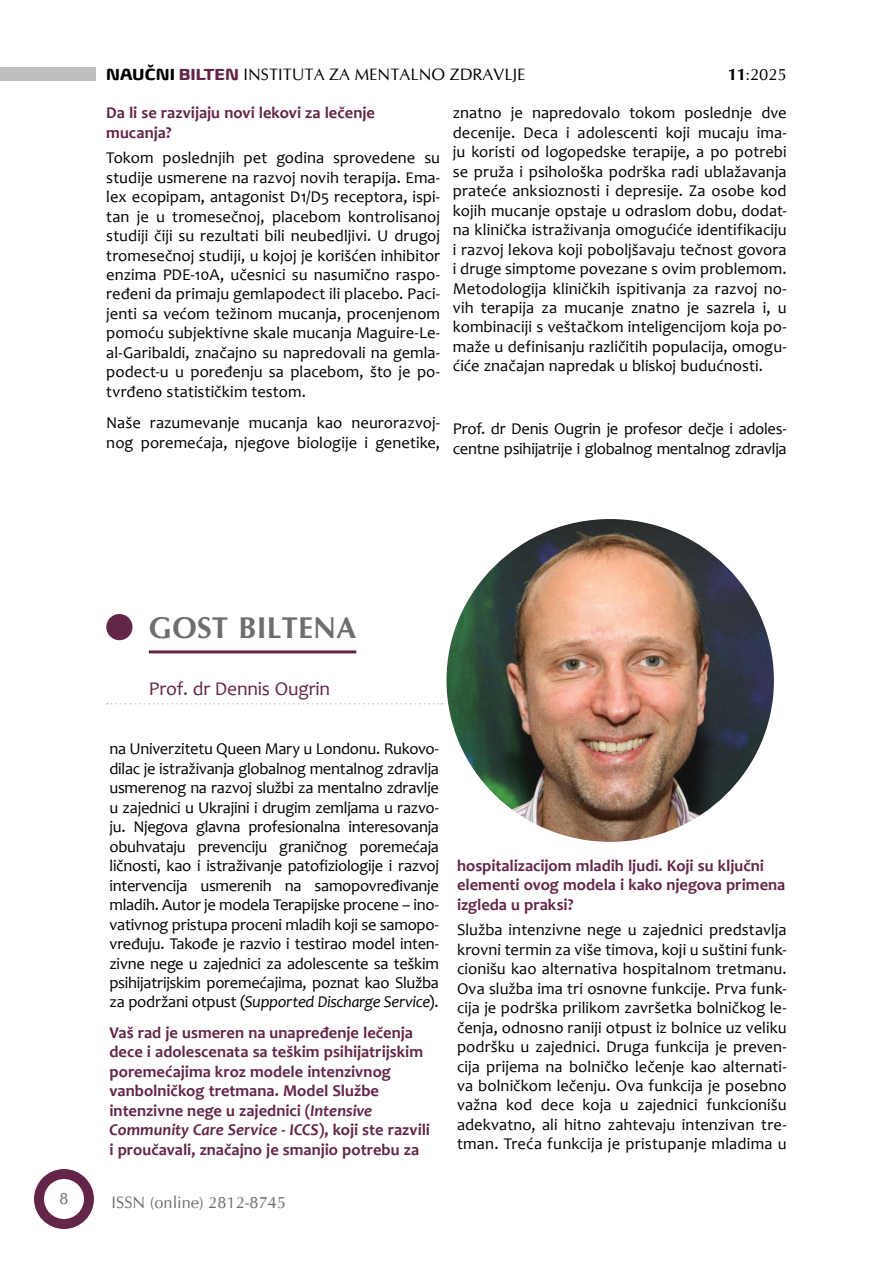
<style>
.page{position:relative;width:893px;height:1263px;background:#fff}
.page>*{position:absolute;margin:0;border:0;box-sizing:border-box;transform-origin:0 0}
.t1{font:700 30px "CG Omega";color:#6d6e71}
.t2{font:19.5px "Candara";letter-spacing:-.01em;color:#632548}
.t3{font:16.5px/19.5px "Candara";color:#000;text-align:justify}
.t4{font:700 16.5px/19.5px "Candara";color:#632548}
.t5{font:16.5px "CG Omega";color:#000}
.t6{font:16.5px "CG Omega";color:#6d6e71}
.s1{font-family:"Biome W04";font-weight:700}
.s2{font-family:"Biome W04";font-weight:700;color:#632548}
.s3{font-weight:700}
.s4{font-style:italic}
</style>
<div class="page">
<div style="left:34px;top:1169px;width:60px;height:60px;background:#632548;border-radius:50%"></div>
<div style="left:44px;top:1179px;width:40px;height:40px;background:#fff;border-radius:50%"></div>
<div style="left:0;top:67px;width:96px;height:14px;background:#bcbec0"></div>
<hr style="left:149px;top:650px;width:207px;height:3px;background:#632548">
<div style="left:106px;top:614px;width:27px;height:26px;background:#632548;border-radius:50%"></div>
<img style="left:446px;top:519px;width:328px;height:323px">
<svg style="left:107px;top:703px;width:335px;height:1px"></svg>
<p class="t5" style="left:106px;top:64px;width:421px"><span class="s1">NAUČNI</span> <span class="s2">BILTEN</span> INSTITUTA ZA MENTALNO ZDRAVLJE</p>
<p class="t5" style="left:727px;top:65px;width:61px"><span class="s3">11</span>:2025</p>
<p class="t4" style="left:106px;top:103px;width:270px">Da li se razvijaju novi lekovi za lečenje mucanja?</p>
<p class="t3" style="left:106px;top:148px;width:335px">Tokom poslednjih pet godina sprovedene su studije usmerene na razvoj novih terapija. Ema&shy;lex ecopipam, antagonist D1/D5 receptora, ispi&shy;tan je u tromesečnoj, placebom kontrolisanoj studiji čiji su rezultati bili neubedljivi. U drugoj tromesečnoj studiji, u kojoj je korišćen inhibitor enzima PDE-10A, učesnici su nasumično raspo&shy;ređeni da primaju gemlapodect ili placebo. Paci&shy;jenti sa većom težinom mucanja, procenjenom pomoću subjektivne skale mucanja Maguire-Le&shy;al-Garibaldi, značajno su napredovali na gemla&shy;podect-u u poređenju sa placebom, što je po&shy;tvrđeno statističkim testom.</p>
<p class="t3" style="left:106px;top:413px;width:335px">Naše razumevanje mucanja kao neurorazvoj&shy;nog poremećaja, njegove biologije i genetike,</p>
<p class="t3" style="left:453px;top:103px;width:335px">znatno je napredovalo tokom poslednje dve decenije. Deca i adolescenti koji mucaju ima&shy;ju koristi od logopedske terapije, a po potrebi se pruža i psihološka podrška radi ublažavanja prateće anksioznosti i depresije. Za osobe kod kojih mucanje opstaje u odraslom dobu, dodat&shy;na klinička istraživanja omogućiće identifikaciju i razvoj lekova koji poboljšavaju tečnost govora i druge simptome povezane s ovim problemom.<br>Metodologija kliničkih ispitivanja za razvoj no&shy;vih terapija za mucanje znatno je sazrela i, u kombinaciji s veštačkom inteligencijom koja po&shy;maže u definisanju različitih populacija, omogu&shy;ćiće značajan napredak u bliskoj budućnosti.</p>
<p class="t3" style="left:453px;top:419px;width:335px">Prof. dr Denis Ougrin je profesor dečje i adoles&shy;centne psihijatrije i globalnog mentalnog zdravlja</p>
<p class="t6" style="left:59px;top:1188px;width:11px">8</p>
<h1 class="t1" style="left:149px;top:608px;width:209px">GOST BILTENA</h1>
<p class="t2" style="left:149px;top:676px;width:183px">Prof. dr Dennis Ougrin</p>
<p class="t3" style="left:109px;top:739px;width:331px">na Univerzitetu Queen Mary u Londonu. Rukovo&shy;dilac je istraživanja globalnog mentalnog zdravlja usmerenog na razvoj službi za mentalno zdravlje u zajednici u Ukrajini i drugim zemljama u razvo&shy;ju. Njegova glavna profesionalna interesovanja obuhvataju prevenciju graničnog poremećaja ličnosti, kao i istraživanje patofiziologije i razvoj intervencija usmerenih na samopovređivanje mladih. Autor je modela Terapijske procene – ino&shy;vativnog pristupa proceni mladih koji se samopo&shy;vređuju. Takođe je razvio i testirao model inten&shy;zivne nege u zajednici za adolescente sa teškim psihijatrijskim poremećajima, poznat kao Služba za podržani otpust (<span class="s4">Supported Discharge Service</span>).</p>
<p class="t4" style="left:109px;top:1023px;width:322px">Vaš rad je usmeren na unapređenje lečenja dece i adolescenata sa teškim psihijatrijskim poremećajima kroz modele intenzivnog vanbolničkog tretmana. Model Službe intenzivne nege u zajednici (<span class="s4">Intensive Community Care Service - ICCS</span>), koji ste razvili i proučavali, značajno je smanjio potrebu za</p>
<p class="t6" style="left:112px;top:1193px;width:176px">ISSN (online) 2812-8745</p>
<p class="t4" style="left:457px;top:855px;width:330px">hospitalizacijom mladih ljudi. Koji su ključni elementi ovog modela i kako njegova primena izgleda u praksi?</p>
<p class="t3" style="left:457px;top:920px;width:331px">Služba intenzivne nege u zajednici predstavlja krovni termin za više timova, koji u suštini funk&shy;cionišu kao alternativa hospitalnom tretmanu.<br>Ova služba ima tri osnovne funkcije. Prva funk&shy;cija je podrška prilikom završetka bolničkog le&shy;čenja, odnosno raniji otpust iz bolnice uz veliku podršku u zajednici. Druga funkcija je preven&shy;cija prijema na bolničko lečenje kao alternati&shy;va bolničkom lečenju. Ova funkcija je posebno važna kod dece koja u zajednici funkcionišu adekvatno, ali hitno zahtevaju intenzivan tre&shy;tman. Treća funkcija je pristupanje mladima u</p>
</div>
